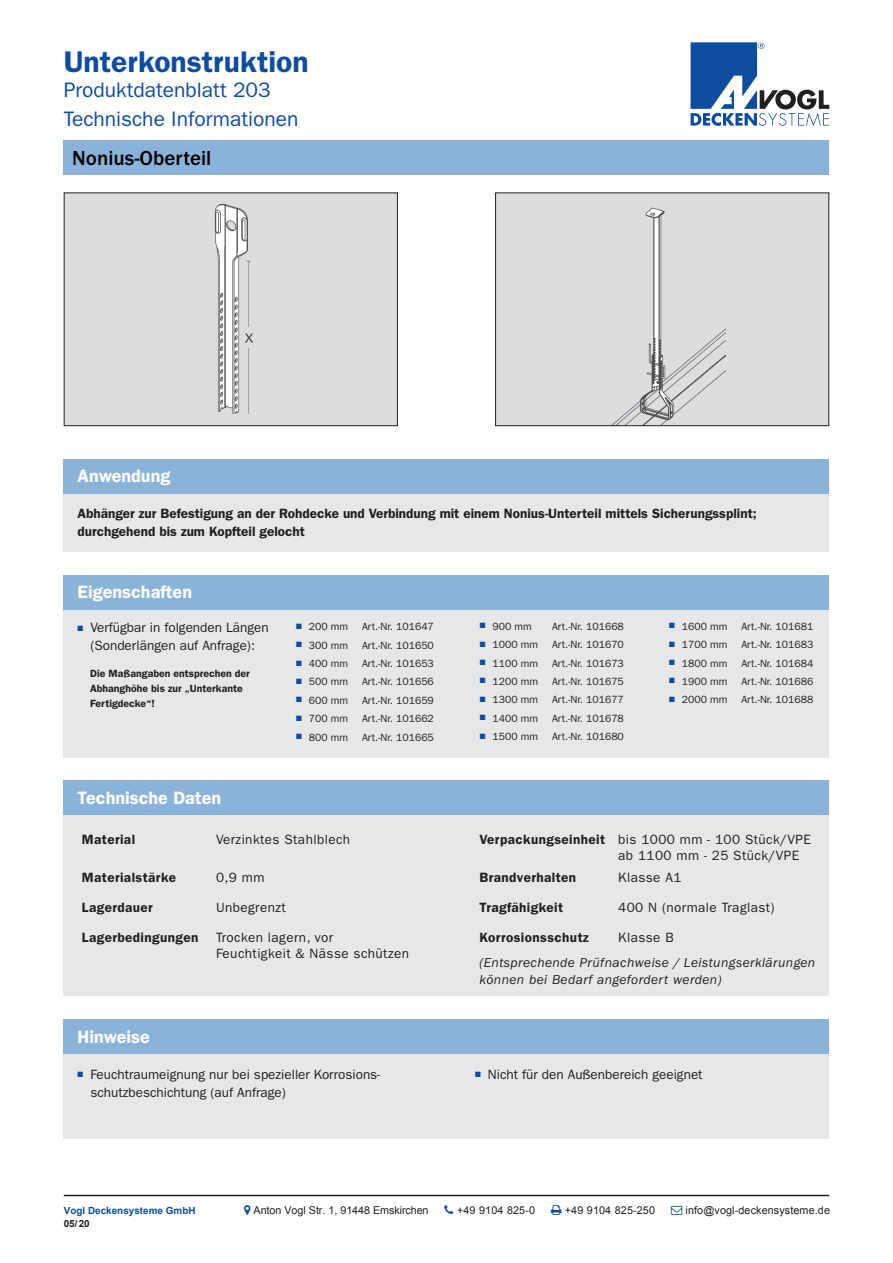
<style>
.page{position:relative;width:893px;height:1263px;background:#fff}
.page>*{position:absolute;margin:0;border:0;box-sizing:border-box;transform-origin:0 0}
.t1{font:600 30px "ITC Franklin Gothic Std";color:#0d4da1}
.t2{font:21px/28.5px "ITC Franklin Gothic Std";color:#0d4da1}
.t3{font:500 21px "ITC Franklin Gothic Std";color:#000001}
.t4{font:600 18px "ITC Franklin Gothic Std";color:#fff}
.t5{font:13.5px/18px "ITC Franklin Gothic Std";color:#231f20}
.t6{font:13.5px/16.2px "ITC Franklin Gothic Std";letter-spacing:.03em;color:#231f20}
.t7{font:600 13.5px/18px "ITC Franklin Gothic Std";color:#231f20}
.t8{font:600 13.5px "ITC Franklin Gothic Std";letter-spacing:.03em;color:#231f20}
.t9{font:italic 13.5px/16.2px "ITC Franklin Gothic Std";letter-spacing:.03em;color:#231f20}
.t10{font:10.8px "Arial";letter-spacing:.01em;color:#231f20}
.t11{font:10.8px "Arial";letter-spacing:-.01em;color:#231f20}
.t12{font:10.5px "ITC Franklin Gothic Std";color:#231f20}
.t13{font:600 10.5px/15px "ITC Franklin Gothic Std";color:#231f20}
.t14{font:700 9.9px "Arial";color:#0d4da1}
.t15{font:700 9.9px "Arial";color:#231f20}
.s1{color:#0d4da1}
.s2{font-weight:600}
</style>
<div class="page">
<div style="left:64px;top:140px;width:765px;height:34px;background:#8bb3d9"></div>
<hr style="left:64px;top:1195px;width:765px;height:1px;background:#231f20">
<svg style="left:691px;top:42px;width:138px;height:84px"></svg>
<div style="left:64px;top:193px;width:333px;height:233px;background:#dcdddf"></div>
<div style="left:64px;top:192px;width:334px;height:234px;border:1px solid #231f20"></div>
<div style="left:496px;top:193px;width:333px;height:233px;background:#dcdddf"></div>
<img style="left:613px;top:207px;width:112px;height:217px">
<div style="left:495px;top:192px;width:334px;height:234px;border:1px solid #231f20"></div>
<div style="left:64px;top:493px;width:765px;height:59px;background:#e6e7e9"></div>
<div style="left:64px;top:459px;width:765px;height:34px;background:#8bb3d9"></div>
<div style="left:64px;top:609px;width:765px;height:148px;background:#e6e7e9"></div>
<div style="left:64px;top:575px;width:765px;height:34px;background:#8bb3d9"></div>
<div style="left:64px;top:1053px;width:765px;height:86px;background:#e6e7e9"></div>
<div style="left:64px;top:1019px;width:765px;height:34px;background:#8bb3d9"></div>
<div style="left:64px;top:814px;width:765px;height:182px;background:#e6e7e9"></div>
<div style="left:64px;top:780px;width:765px;height:34px;background:#8bb3d9"></div>
<img style="left:214px;top:205px;width:40px;height:209px">
<h1 class="t1" style="left:64px;top:44px;width:246px">Unterkonstruktion</h1>
<h2 class="t2" style="left:64px;top:76px;width:236px">Produktdatenblatt 203<br>Technische Informationen</h2>
<h2 class="t3" style="left:72px;top:146px;width:141px">Nonius-Oberteil</h2>
<h3 class="t4" style="left:78px;top:465px;width:94px">Anwendung</h3>
<p class="t7" style="left:78px;top:504px;width:681px">Abhänger zur Befestigung an der Rohdecke und Verbindung mit einem Nonius-Unterteil mittels Sicherungssplint; durchgehend bis zum Kopfteil gelocht</p>
<h3 class="t4" style="left:78px;top:581px;width:116px">Eigenschaften</h3>
<p class="t5" style="left:78px;top:619px;width:193px;text-align:center"><span class="s1">■</span> Verfügbar in folgenden Längen (Sonderlängen auf Anfrage):</p>
<p class="t12" style="left:296px;top:621px;width:54px"><span class="s1">■</span> 200 mm</p>
<p class="t12" style="left:362px;top:621px;width:73px">Art.-Nr. 101647</p>
<p class="t12" style="left:296px;top:639px;width:54px"><span class="s1">■</span> 300 mm</p>
<p class="t12" style="left:362px;top:639px;width:73px">Art.-Nr. 101650</p>
<p class="t12" style="left:296px;top:657px;width:54px"><span class="s1">■</span> 400 mm</p>
<p class="t12" style="left:362px;top:657px;width:73px">Art.-Nr. 101653</p>
<p class="t12" style="left:296px;top:676px;width:54px"><span class="s1">■</span> 500 mm</p>
<p class="t12" style="left:362px;top:676px;width:73px">Art.-Nr. 101656</p>
<p class="t12" style="left:296px;top:694px;width:54px"><span class="s1">■</span> 600 mm</p>
<p class="t12" style="left:362px;top:694px;width:73px">Art.-Nr. 101659</p>
<p class="t12" style="left:296px;top:713px;width:54px"><span class="s1">■</span> 700 mm</p>
<p class="t12" style="left:362px;top:713px;width:73px">Art.-Nr. 101662</p>
<p class="t12" style="left:296px;top:731px;width:54px"><span class="s1">■</span> 800 mm</p>
<p class="t12" style="left:362px;top:731px;width:73px">Art.-Nr. 101665</p>
<p class="t13" style="left:90px;top:666px;width:161px">Die Maßangaben entsprechen der<br>Abhanghöhe bis zur „Unterkante<br>Fertigdecke“!</p>
<p class="t12" style="left:480px;top:620px;width:54px"><span class="s1">■</span> 900 mm</p>
<p class="t12" style="left:552px;top:620px;width:73px">Art.-Nr. 101668</p>
<p class="t12" style="left:480px;top:638px;width:60px"><span class="s1">■</span> 1000 mm</p>
<p class="t12" style="left:552px;top:638px;width:73px">Art.-Nr. 101670</p>
<p class="t12" style="left:480px;top:657px;width:60px"><span class="s1">■</span> 1100 mm</p>
<p class="t12" style="left:552px;top:657px;width:73px">Art.-Nr. 101673</p>
<p class="t12" style="left:480px;top:675px;width:60px"><span class="s1">■</span> 1200 mm</p>
<p class="t12" style="left:552px;top:675px;width:73px">Art.-Nr. 101675</p>
<p class="t12" style="left:480px;top:694px;width:60px"><span class="s1">■</span> 1300 mm</p>
<p class="t12" style="left:552px;top:694px;width:73px">Art.-Nr. 101677</p>
<p class="t12" style="left:480px;top:712px;width:60px"><span class="s1">■</span> 1400 mm</p>
<p class="t12" style="left:552px;top:712px;width:73px">Art.-Nr. 101678</p>
<p class="t12" style="left:480px;top:730px;width:60px"><span class="s1">■</span> 1500 mm</p>
<p class="t12" style="left:552px;top:730px;width:73px">Art.-Nr. 101680</p>
<p class="t12" style="left:669px;top:620px;width:60px"><span class="s1">■</span> 1600 mm</p>
<p class="t12" style="left:741px;top:620px;width:73px">Art.-Nr. 101681</p>
<p class="t12" style="left:669px;top:638px;width:60px"><span class="s1">■</span> 1700 mm</p>
<p class="t12" style="left:741px;top:638px;width:73px">Art.-Nr. 101683</p>
<p class="t12" style="left:669px;top:657px;width:60px"><span class="s1">■</span> 1800 mm</p>
<p class="t12" style="left:741px;top:657px;width:73px">Art.-Nr. 101684</p>
<p class="t12" style="left:669px;top:675px;width:60px"><span class="s1">■</span> 1900 mm</p>
<p class="t12" style="left:741px;top:675px;width:73px">Art.-Nr. 101686</p>
<p class="t12" style="left:669px;top:694px;width:60px"><span class="s1">■</span> 2000 mm</p>
<p class="t12" style="left:741px;top:694px;width:73px">Art.-Nr. 101688</p>
<h3 class="t4" style="left:78px;top:787px;width:145px">Technische Daten</h3>
<p class="t8" style="left:82px;top:831px;width:55px">Material</p>
<p class="t6" style="left:216px;top:831px;width:136px">Verzinktes Stahlblech</p>
<p class="t6" style="left:618px;top:831px;width:194px;text-indent:-139px"><span class="s2">Verpackungseinheit</span> bis 1000 mm - 100 Stück/VPE ab 1100 mm - 25 Stück/VPE</p>
<p class="t8" style="left:82px;top:870px;width:96px">Materialstärke</p>
<p class="t5" style="left:216px;top:869px;width:50px">0,9 mm</p>
<p class="t8" style="left:479px;top:870px;width:98px">Brandverhalten</p>
<p class="t6" style="left:618px;top:870px;width:65px">Klasse A1</p>
<p class="t8" style="left:82px;top:899px;width:72px">Lagerdauer</p>
<p class="t6" style="left:216px;top:899px;width:71px">Unbegrenzt</p>
<p class="t8" style="left:479px;top:899px;width:85px">Tragfähigkeit</p>
<p class="t6" style="left:618px;top:899px;width:158px">400 N (normale Traglast)</p>
<p class="t8" style="left:82px;top:929px;width:118px">Lagerbedingungen</p>
<p class="t6" style="left:216px;top:929px;width:195px">Trocken lagern, vor<br>Feuchtigkeit &amp; Nässe schützen</p>
<p class="t8" style="left:479px;top:929px;width:111px">Korrosionsschutz</p>
<p class="t5" style="left:618px;top:928px;width:57px">Klasse B</p>
<p class="t9" style="left:479px;top:955px;width:337px">(Entsprechende Prüfnachweise / Leistungserklärungen können bei Bedarf angefordert werden)</p>
<h3 class="t4" style="left:78px;top:1026px;width:74px">Hinweise</h3>
<p class="t5" style="left:90px;top:1065px;width:291px;text-indent:-13px"><span class="s1">■</span> Feuchtraumeignung nur bei spezieller Korrosions&shy;schutzbeschichtung (auf Anfrage)</p>
<p class="t5" style="left:475px;top:1065px;width:229px"><span class="s1">■</span> Nicht für den Außenbereich geeignet</p>
<p class="t14" style="left:64px;top:1203px;width:133px">Vogl Deckensysteme GmbH</p>
<p class="t11" style="left:254px;top:1203px;width:176px">Anton Vogl Str. 1, 91448 Emskirchen</p>
<p class="t10" style="left:457px;top:1203px;width:79px">+49 9104 825-0</p>
<p class="t10" style="left:565px;top:1203px;width:92px">+49 9104 825-250</p>
<p class="t10" style="left:686px;top:1203px;width:146px">info@vogl-deckensysteme.de</p>
<p class="t15" style="left:64px;top:1217px;width:28px">05/ 20</p>
</div>
